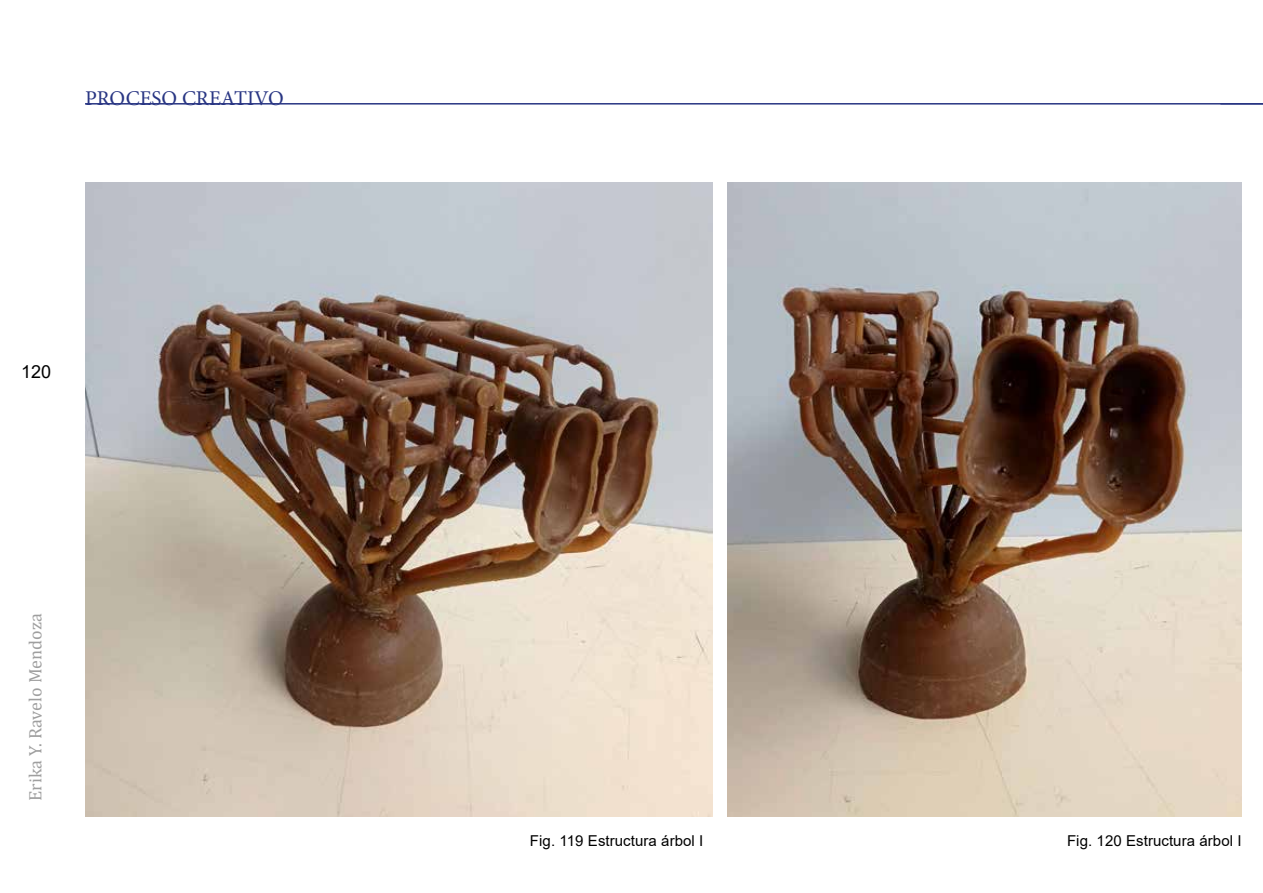
<style>
.page{position:relative;width:1263px;height:893px;background:#fff}
.page>*{position:absolute;margin:0;border:0;box-sizing:border-box;transform-origin:0 0}
.t1{font:21px "Minion Pro";color:#283583}
.t2{font:18px "Cambria";letter-spacing:.005em;color:#9f9f9f}
.t3{font:18px "Arial";color:#000}
.t4{font:15px "Arial";letter-spacing:.005em;color:#000}
</style>
<div class="page">
<hr style="left:85px;top:103px;width:1178px;height:2px;background:#283583">
<img style="left:727px;top:183px;width:514px;height:633px">
<img style="left:85px;top:183px;width:627px;height:633px">
<h1 class="t1" style="left:85px;top:84px;width:200px">PROCESO CREATIVO</h1>
<p class="t3" style="left:21px;top:359px;width:32px">120</p>
<p class="t2" style="left:25px;top:801px;width:190px;rotate:-90deg">Erika Y. Ravelo Mendoza</p>
<p class="t4" style="left:530px;top:830px;width:175px">Fig. 119 Estructura árbol I</p>
<p class="t4" style="left:1067px;top:830px;width:176px">Fig. 120 Estructura árbol I</p>
</div>
